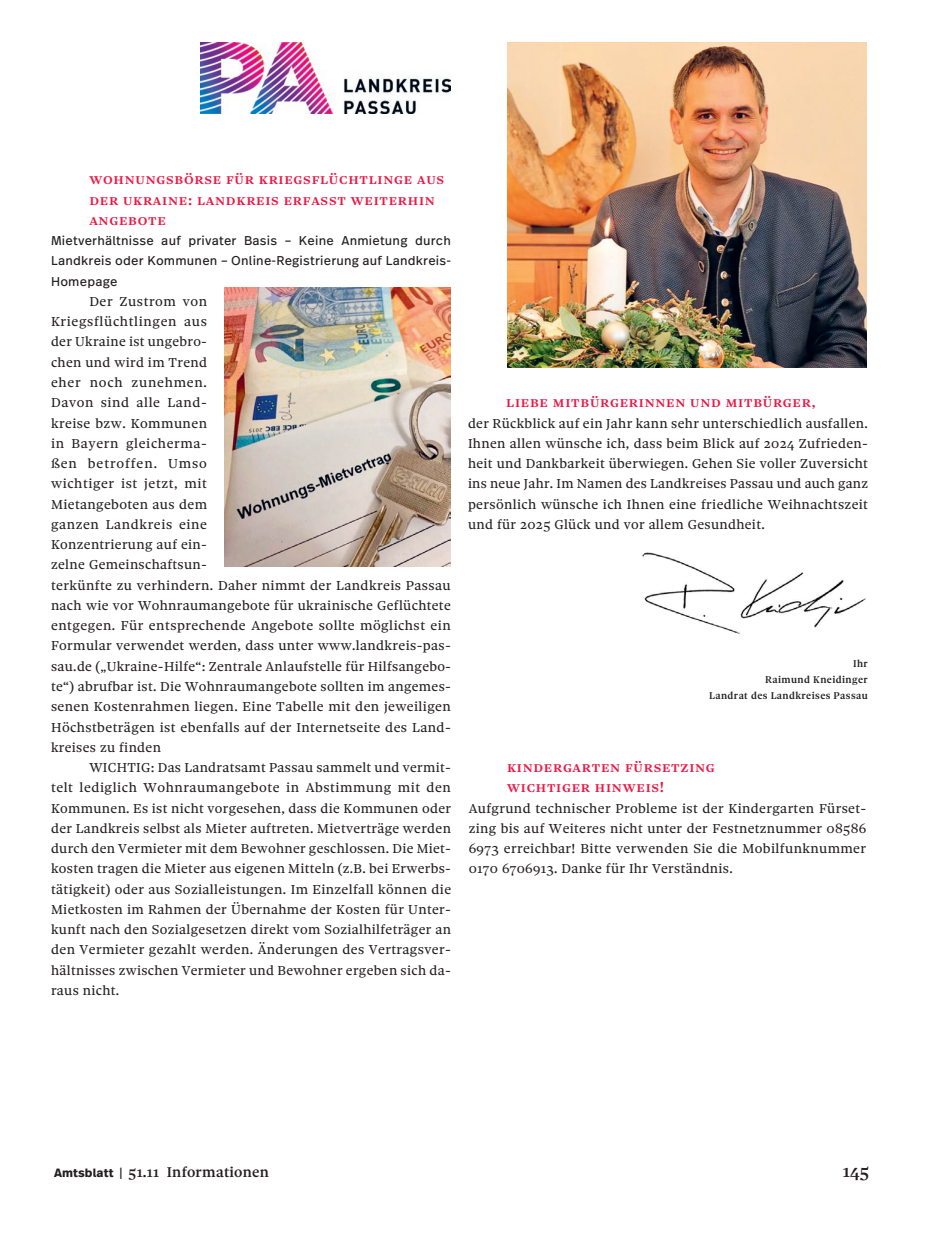
<style>
.page{position:relative;width:936px;height:1234px;background:#fff}
.page>*{position:absolute;margin:0;border:0;box-sizing:border-box;transform-origin:0 0}
.t1{font:500 18px "Sole Serif Text";color:#231f20}
.t2{font:500 15.3px/20.2px "Sole Serif Subhead";letter-spacing:.05em;color:#ed1845}
.t3{font:500 15px "Sole Serif Text";letter-spacing:.02em;color:#231f20}
.t4{font:13.8px/20.2px "Sole Serif Text";letter-spacing:.025em;color:#231f20;text-align:justify}
.t5{font:12.75px/20.2px "Real Text Pro";letter-spacing:.015em;color:#231f20;text-align:justify}
.t6{font:500 10.5px/16.2px "Sole Serif Subhead";letter-spacing:.04em;color:#231f20;text-align:right}
.s1{font-family:"Real Text Pro";font-weight:700;font-size:12px}
.s2{font-family:"Real Text Pro";font-size:12px}
</style>
<div class="page">
<img style="left:224px;top:288px;width:227px;height:278px">
<img style="left:507px;top:43px;width:359px;height:324px">
<img style="left:642px;top:552px;width:224px;height:82px">
<img style="left:200px;top:43px;width:251px;height:70px">
<p class="t2" style="left:89px;top:169px;width:356px">Wohnungsbörse für Kriegsflüchtlinge aus der Ukraine: Landkreis erfasst weiterhin<br>Angebote</p>
<p class="t5" style="left:51px;top:230px;width:401px">Mietverhältnisse auf privater Basis – Keine Anmietung durch Landkreis oder Kommunen – Online-Registrierung auf Landkreis-Homepage</p>
<p class="t4" style="left:51px;top:291px;width:401px;text-align:left;text-indent:38px">Der Zustrom von<br>Kriegsflüchtlingen aus<br>der Ukraine ist ungebro-<br>chen und wird im Trend<br>eher noch zunehmen.<br>Davon sind alle Land-<br>kreise bzw. Kommunen<br>in Bayern gleicherma-<br>ßen betroffen. Umso<br>wichtiger ist jetzt, mit<br>Mietangeboten aus dem<br>ganzen Landkreis eine<br>Konzentrierung auf ein-<br>zelne Gemeinschaftsun-<br>terkünfte zu verhindern. Daher nimmt der Landkreis Passau nach wie vor Wohnraumangebote für ukrainische Geflüchtete entgegen. Für entsprechende Angebote sollte möglichst ein Formular verwendet werden, dass unter www.landkreis-pas&shy;sau.de („Ukraine-Hilfe“: Zentrale Anlaufstelle für Hilfsangebo&shy;te“) abrufbar ist. Die Wohnraumangebote sollten im angemes&shy;senen Kostenrahmen liegen. Eine Tabelle mit den jeweiligen Höchstbeträgen ist ebenfalls auf der Internetseite des Land&shy;kreises zu finden</p>
<p class="t4" style="left:51px;top:757px;width:401px;text-indent:38px">WICHTIG: Das Landratsamt Passau sammelt und vermit&shy;telt lediglich Wohnraumangebote in Abstimmung mit den Kommunen. Es ist nicht vorgesehen, dass die Kommunen oder der Landkreis selbst als Mieter auftreten. Mietverträge werden durch den Vermieter mit dem Bewohner geschlossen. Die Miet&shy;kosten tragen die Mieter aus eigenen Mitteln (z.B. bei Erwerbs&shy;tätigkeit) oder aus Sozialleistungen. Im Einzelfall können die Mietkosten im Rahmen der Übernahme der Kosten für Unter&shy;kunft nach den Sozialgesetzen direkt vom Sozialhilfeträger an den Vermieter gezahlt werden. Änderungen des Vertragsver&shy;hältnisses zwischen Vermieter und Bewohner ergeben sich da&shy;raus nicht.</p>
<p class="t2" style="left:506px;top:392px;width:311px">Liebe Mitbürgerinnen und Mitbürger,</p>
<p class="t4" style="left:468px;top:413px;width:401px">der Rückblick auf ein Jahr kann sehr unterschiedlich ausfallen.<br>Ihnen allen wünsche ich, dass beim Blick auf 2024 Zufrieden&shy;heit und Dankbarkeit überwiegen. Gehen Sie voller Zuversicht ins neue Jahr. Im Namen des Landkreises Passau und auch ganz persönlich wünsche ich Ihnen eine friedliche Weihnachtszeit und für 2025 Glück und vor allem Gesundheit.</p>
<p class="t6" style="left:709px;top:655px;width:160px">Ihr<br>Raimund Kneidinger<br>Landrat des Landkreises Passau</p>
<p class="t2" style="left:507px;top:756px;width:209px">Kindergarten Fürsetzing<br>Wichtiger Hinweis!</p>
<p class="t4" style="left:468px;top:797px;width:399px">Aufgrund technischer Probleme ist der Kindergarten Fürset&shy;zing bis auf Weiteres nicht unter der Festnetznummer 08586<br>6973 erreichbar! Bitte verwenden Sie die Mobilfunknummer 0170 6706913. Danke für Ihr Verständnis.</p>
<p class="t3" style="left:54px;top:1163px;width:216px"><span class="s1">Amtsblatt</span> <span class="s2">|</span> 51.11 Informationen</p>
<h1 class="t1" style="left:842px;top:1160px;width:28px">145</h1>
</div>
